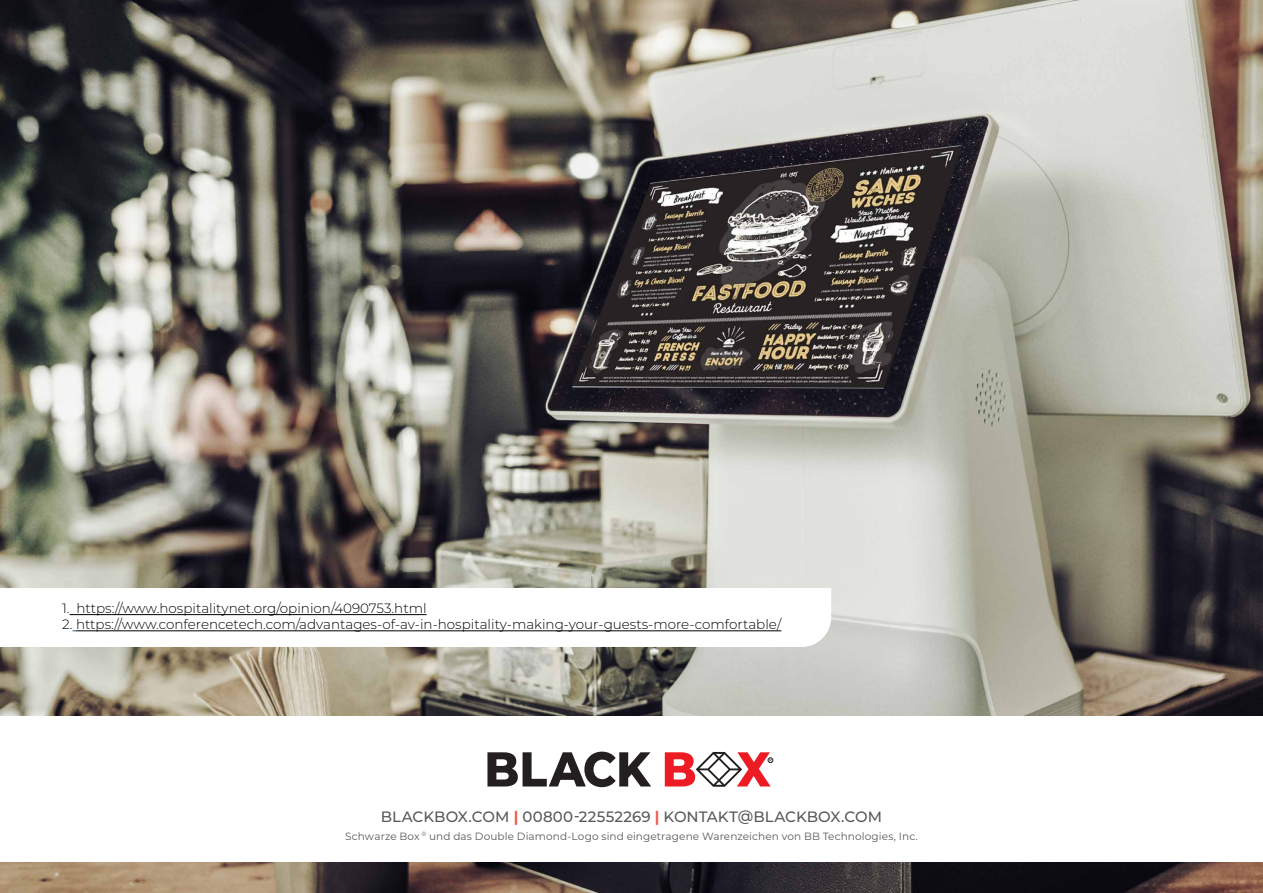
<style>
.page{position:relative;width:1263px;height:893px;background:#fff}
.page>*{position:absolute;margin:0;border:0;box-sizing:border-box;transform-origin:0 0}
.t1{font:500 15px "Montserrat";letter-spacing:.005em;color:#58595b}
.t2{font:300 13.5px "Montserrat";color:#000}
.t3{font:10.5px "Montserrat";letter-spacing:.01em;color:#58595b}
.s1{font-weight:700;color:#ed5a4a}
</style>
<div class="page">
<img style="left:0;top:0;width:1263px;height:893px">
<div style="left:0;top:716px;width:1263px;height:146px;background:#fff"></div>
<svg style="left:487px;top:752px;width:164px;height:35px"></svg>
<svg style="left:665px;top:752px;width:108px;height:35px"></svg>
<svg style="left:0;top:588px;width:831px;height:59px"></svg>
<hr style="left:70px;top:614px;width:357px;height:1px;background:#000">
<hr style="left:76px;top:630px;width:705px;height:1px;background:#000">
<p class="t2" style="left:62px;top:599px;width:366px">1. https://www.hospitalitynet.org/opinion/4090753.html</p>
<p class="t2" style="left:62px;top:615px;width:721px">2. https://www.conferencetech.com/advantages-of-av-in-hospitality-making-your-guests-more-comfortable/</p>
<p class="t1" style="left:381px;top:806px;width:503px">BLACKBOX.COM <span class="s1">|</span> 00800-22552269 <span class="s1">|</span> KONTAKT@BLACKBOX.COM</p>
<p class="t3" style="left:345px;top:829px;width:574px">Schwarze Box <sup>®</sup> und das Double Diamond-Logo sind eingetragene Warenzeichen von BB Technologies, Inc.</p>
</div>
